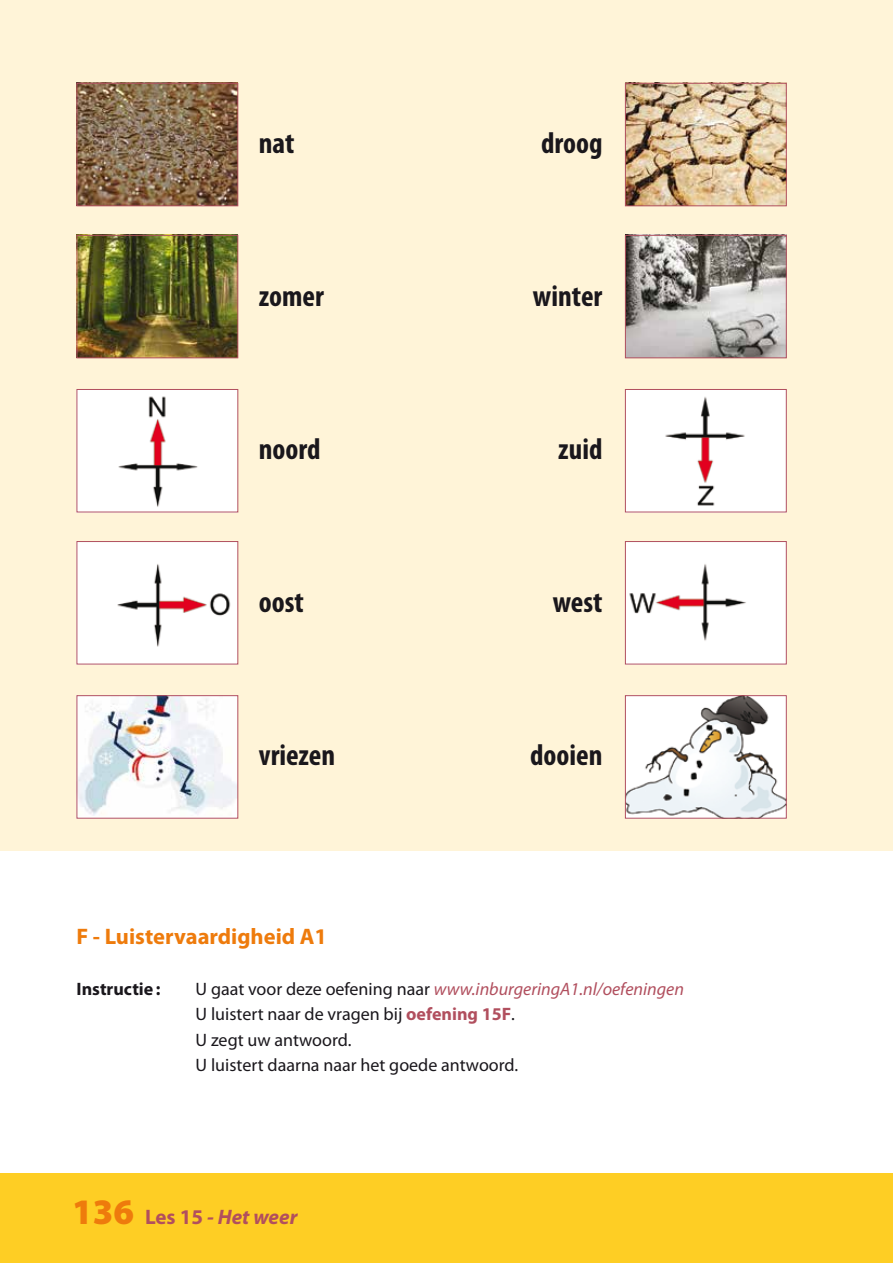
<style>
.page{position:relative;width:893px;height:1263px;background:#fff}
.page>*{position:absolute;margin:0;border:0;box-sizing:border-box;transform-origin:0 0}
.t1{font:900 36px "Myriad Pro";color:#ee7b0c}
.t2{font:700 condensed 30px "Myriad Pro";color:#1a171c}
.t3{font:700 22.5px "Myriad Pro";color:#ee7b0c}
.t4{font:italic 700 21px "Myriad Pro";color:#b14f5e}
.t5{font:18px/25.5px "Myriad Pro";color:#1a171c}
.t6{font:700 18px "Myriad Pro";color:#1a171c}
.s1{font-style:italic;color:#b14f5e}
.s2{font-weight:700;color:#b14f5e}
.s3{font-style:normal}
</style>
<div class="page">
<div style="left:0;top:0;width:893px;height:850px;background:#fff4d8"></div>
<hr style="left:892px;top:0;width:1px;height:1210px;background:#f6b200">
<div style="left:0;top:1174px;width:893px;height:89px;background:#fece24"></div>
<img style="left:79px;top:85px;width:157px;height:119px">
<div style="left:77px;top:83px;width:161px;height:123px;border:1px solid #b14f5e"></div>
<img style="left:627px;top:85px;width:158px;height:119px">
<div style="left:625px;top:83px;width:162px;height:123px;border:1px solid #b14f5e"></div>
<img style="left:79px;top:237px;width:157px;height:119px">
<div style="left:77px;top:235px;width:161px;height:123px;border:1px solid #b14f5e"></div>
<img style="left:627px;top:237px;width:158px;height:119px">
<div style="left:625px;top:235px;width:162px;height:123px;border:1px solid #b14f5e"></div>
<img style="left:79px;top:391px;width:157px;height:119px">
<div style="left:77px;top:389px;width:161px;height:123px;border:1px solid #b14f5e"></div>
<img style="left:627px;top:391px;width:158px;height:119px">
<div style="left:625px;top:389px;width:162px;height:123px;border:1px solid #b14f5e"></div>
<img style="left:79px;top:543px;width:157px;height:119px">
<div style="left:77px;top:541px;width:161px;height:123px;border:1px solid #b14f5e"></div>
<img style="left:627px;top:543px;width:158px;height:119px">
<div style="left:625px;top:541px;width:162px;height:123px;border:1px solid #b14f5e"></div>
<img style="left:79px;top:697px;width:157px;height:119px">
<div style="left:77px;top:695px;width:161px;height:123px;border:1px solid #b14f5e"></div>
<img style="left:627px;top:697px;width:158px;height:119px">
<div style="left:625px;top:695px;width:162px;height:123px;border:1px solid #b14f5e"></div>
<h2 class="t2" style="left:259px;top:126px;width:37px">nat</h2>
<h2 class="t2" style="left:541px;top:126px;width:63px">droog</h2>
<h2 class="t2" style="left:259px;top:279px;width:67px">zomer</h2>
<h2 class="t2" style="left:533px;top:279px;width:71px">winter</h2>
<h2 class="t2" style="left:259px;top:432px;width:63px">noord</h2>
<h2 class="t2" style="left:558px;top:432px;width:46px">zuid</h2>
<h2 class="t2" style="left:259px;top:585px;width:46px">oost</h2>
<h2 class="t2" style="left:553px;top:585px;width:51px">west</h2>
<h2 class="t2" style="left:259px;top:738px;width:78px">vriezen</h2>
<h2 class="t2" style="left:530px;top:738px;width:74px">dooien</h2>
<p class="t3" style="left:77px;top:923px;width:252px">F - Luistervaardigheid A1</p>
<p class="t6" style="left:77px;top:978px;width:85px">Instructie:</p>
<p class="t5" style="left:196px;top:976px;width:490px">U gaat voor deze oefening naar <span class="s1">www.inburgeringA1.nl/oefeningen </span>U luistert naar de vragen bij <span class="s2">oefening 15F</span>.<br>U zegt uw antwoord.<br>U luistert daarna naar het goede antwoord.</p>
<h1 class="t1" style="left:72px;top:1191px;width:63px">136</h1>
<p class="t4" style="left:145px;top:1205px;width:154px"><span class="s3">Les 15</span> - Het weer</p>
</div>
